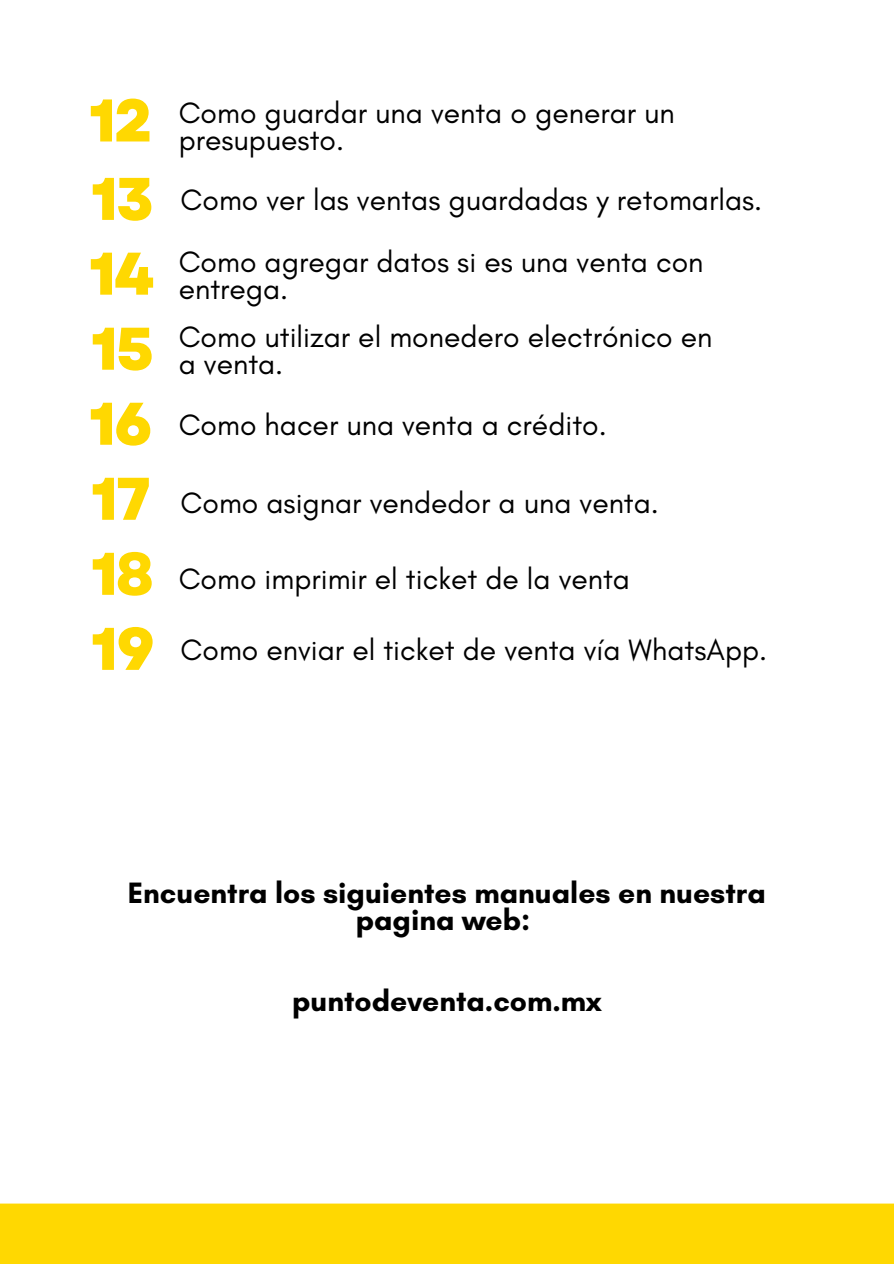
<style>
.page{position:relative;width:894px;height:1264px;background:#fff}
.page>*{position:absolute;margin:0;border:0;box-sizing:border-box;transform-origin:0 0}
.t1{font:800 60px "Garet";letter-spacing:-.04em;color:#ffd801}
.t2{font:30px "Glacial Indifference";color:#000}
.t3{font:700 30px/27px "Glacial Indifference";color:#000;text-align:center}
</style>
<div class="page">
<div style="left:0;top:1203px;width:893px;height:60px;background:#ffd801"></div>
<p class="t1" style="left:89px;top:77px;width:65px">12</p>
<p class="t1" style="left:91px;top:156px;width:64px">13</p>
<p class="t1" style="left:89px;top:230px;width:66px">14</p>
<p class="t1" style="left:91px;top:305px;width:64px">15</p>
<p class="t1" style="left:89px;top:380px;width:65px">16</p>
<p class="t1" style="left:91px;top:455px;width:61px">17</p>
<h1 class="t1" style="left:91px;top:530px;width:64px">18</h1>
<h1 class="t1" style="left:91px;top:605px;width:65px">19</h1>
<p class="t2" style="left:179px;top:95px;width:497px">Como guardar una venta o generar un</p>
<p class="t2" style="left:179px;top:122px;width:167px">presupuesto.</p>
<p class="t2" style="left:180px;top:182px;width:583px">Como ver las ventas guardadas y retomarlas.</p>
<p class="t2" style="left:179px;top:243px;width:526px">Como agregar datos si es una venta con</p>
<p class="t2" style="left:179px;top:270px;width:111px">entrega.</p>
<p class="t2" style="left:179px;top:318px;width:535px">Como utilizar el monedero electrónico en</p>
<p class="t2" style="left:179px;top:345px;width:106px">a venta.</p>
<p class="t2" style="left:179px;top:406px;width:429px">Como hacer una venta a crédito.</p>
<p class="t2" style="left:180px;top:485px;width:479px">Como asignar vendedor a una venta.</p>
<p class="t2" style="left:179px;top:561px;width:452px">Como imprimir el ticket de la venta</p>
<p class="t2" style="left:180px;top:631px;width:588px">Como enviar el ticket de venta vía WhatsApp.</p>
<p class="t3" style="left:128px;top:879px;width:639px">Encuentra los siguientes manuales en nuestra pagina web:</p>
<p class="t3" style="left:292px;top:987px;width:311px">puntodeventa.com.mx</p>
</div>
